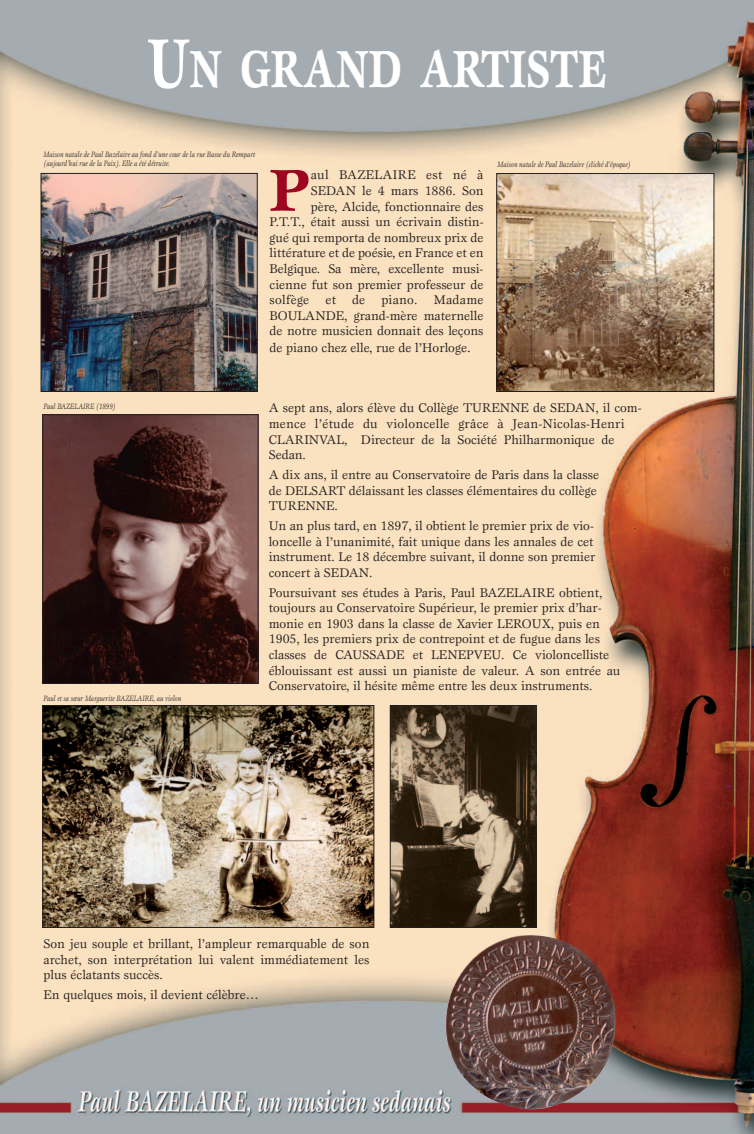
<style>
.page{position:relative;width:754px;height:1134px;background:#fff}
.page>*{position:absolute;margin:0;border:0;box-sizing:border-box;transform-origin:0 0}
.t1{font:700 61px "Esprit";color:#9d061f}
.t2{font:700 54px "Esprit";color:#fff;scale:.75 1}
.t3{font:13px/15.6px "Esprit";color:#231f20}
.t4{font:13px "Esprit";letter-spacing:.02em;color:#231f20}
.t5{font:italic 8px/9.6px "Esprit";color:#231f20;scale:.8 1}
.s1{font-size:72px}
.s2{font-size:14px}
</style>
<div class="page">
<img style="left:0;top:1px;width:754px;height:1133px">
<img style="left:498px;top:175px;width:214px;height:215px">
<div style="left:496px;top:173px;width:218px;height:219px;border:1px solid #231f20"></div>
<img style="left:43px;top:175px;width:213px;height:215px">
<div style="left:41px;top:173px;width:217px;height:219px;border:1px solid #231f20"></div>
<img style="left:45px;top:416px;width:211px;height:266px">
<div style="left:43px;top:414px;width:215px;height:270px;border:1px solid #231f20"></div>
<img style="left:45px;top:707px;width:327px;height:219px">
<div style="left:43px;top:705px;width:331px;height:223px;border:1px solid #231f20"></div>
<img style="left:392px;top:707px;width:142px;height:219px">
<div style="left:390px;top:705px;width:146px;height:223px;border:1px solid #231f20"></div>
<img style="left:439px;top:922px;width:186px;height:192px">
<h2 class="t2" style="left:147px;top:48px;width:616px"><span class="s1">U</span>N GRAND ARTISTE</h2>
<p class="t5" style="left:44px;top:150px;width:266px">Maison natale de Paul Bazelaire au fond d’une cour de la rue Basse du Rempart (aujourd’hui rue de la Paix). Elle a été détruite.</p>
<h1 class="t1" style="left:269px;top:166px;width:43px">P</h1>
<p class="t4" style="left:311px;top:170px;width:174px">aul BAZELAIRE est né à</p>
<p class="t3" style="left:311px;top:184px;width:174px">SEDAN le 4 mars 1886. Son</p>
<p class="t3" style="left:311px;top:199px;width:174px">père, Alcide, fonctionnaire des</p>
<p class="t3" style="left:270px;top:215px;width:215px">P.T.T., était aussi un écrivain distin-</p>
<p class="t3" style="left:270px;top:231px;width:215px">gué qui remporta de nombreux prix de</p>
<p class="t3" style="left:270px;top:246px;width:215px">littérature et de poésie, en France et en</p>
<p class="t3" style="left:270px;top:262px;width:215px">Belgique. Sa mère, excellente musi-</p>
<p class="t3" style="left:270px;top:277px;width:215px">cienne fut son premier professeur de</p>
<p class="t4" style="left:270px;top:295px;width:215px">solfège et de piano. Madame</p>
<p class="t3" style="left:270px;top:309px;width:215px">BOULANDE, grand-mère maternelle</p>
<p class="t3" style="left:270px;top:324px;width:215px">de notre musicien donnait des leçons</p>
<p class="t3" style="left:270px;top:341px;width:203px">de piano chez elle, rue de l’Horloge<span class="s2">.</span></p>
<p class="t5" style="left:497px;top:160px;width:168px">Maison natale de Paul Bazelaire (cliché d’époque)</p>
<p class="t5" style="left:44px;top:403px;width:92px">Paul BAZELAIRE (1899)</p>
<p class="t5" style="left:44px;top:694px;width:174px">Paul et sa sœur Marguerite BAZELAIRE, au violon</p>
<p class="t3" style="left:269px;top:401px;width:374px">A sept ans, alors élève du Collège TURENNE de SEDAN, il com&shy;mence l’étude du violoncelle grâce à Jean-Nicolas-Henri CLARINVAL, Directeur de la Société Philharmonique de Sedan.</p>
<p class="t3" style="left:269px;top:468px;width:332px">A dix ans, il entre au Conservatoire de Paris dans la classe de DELSART délaissant les classes élémentaires du collège<br>TURENNE.</p>
<p class="t3" style="left:269px;top:519px;width:328px">Un an plus tard, en 1897, il obtient le premier prix de vio&shy;loncelle à l’unanimité, fait unique dans les annales de cet instrument. Le 18 décembre suivant, il donne son premier concert à SEDAN.</p>
<p class="t3" style="left:269px;top:586px;width:353px">Poursuivant ses études à Paris, Paul BAZELAIRE obtient, toujours au Conservatoire Supérieur, le premier prix d’har&shy;monie en 1903 dans la classe de Xavier LEROUX, puis en 1905, les premiers prix de contrepoint et de fugue dans les classes de CAUSSADE et LENEPVEU. Ce violoncelliste éblouissant est aussi un pianiste de valeur. A son entrée au Conservatoire, il hésite même entre les deux instruments.</p>
<p class="t3" style="left:44px;top:937px;width:327px;text-align:justify">Son jeu souple et brillant, l’ampleur remarquable de son archet, son interprétation lui valent immédiatement les plus éclatants succès.</p>
<p class="t3" style="left:44px;top:988px;width:217px">En quelques mois, il devient célèbre…</p>
</div>
